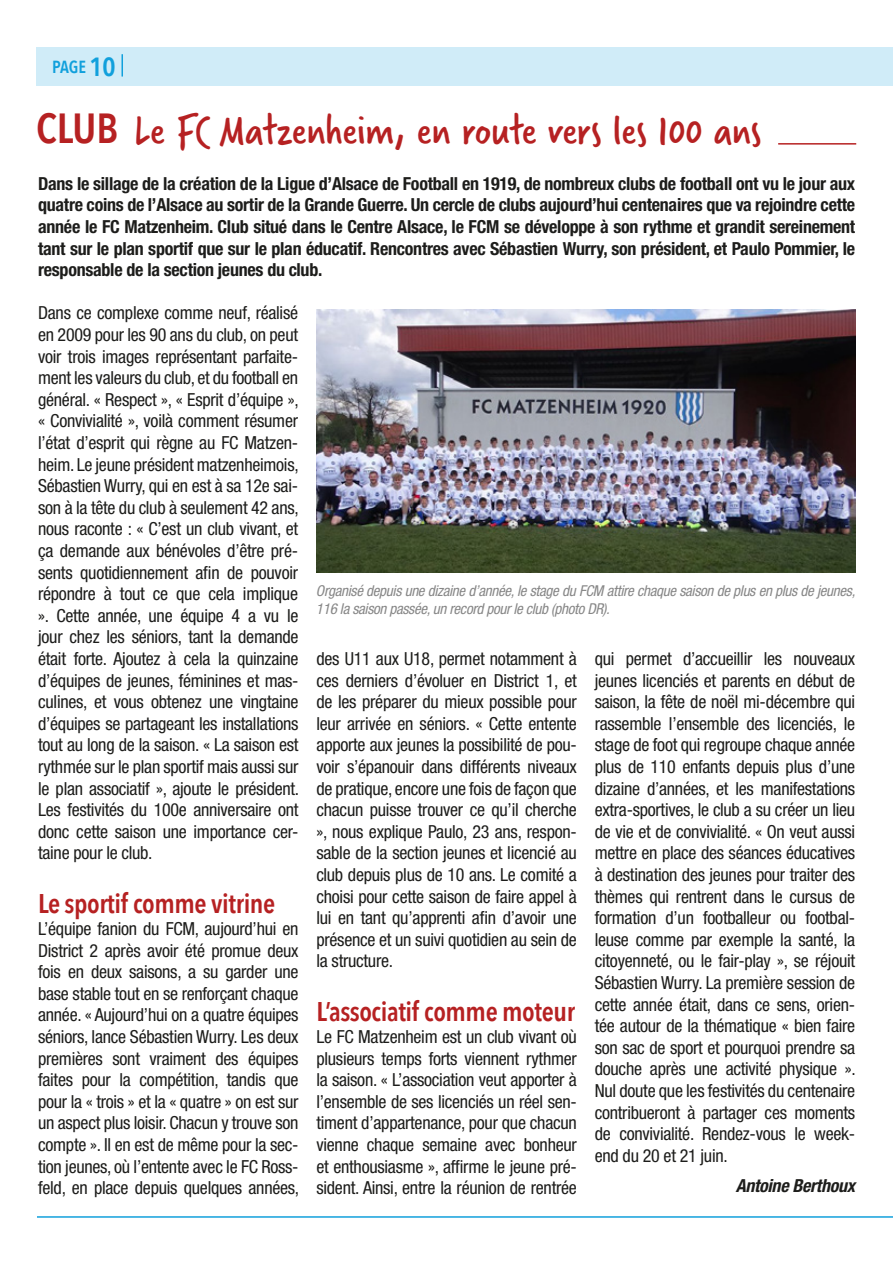
<style>
.page{position:relative;width:893px;height:1263px;background:#fff}
.page>*{position:absolute;margin:0;border:0;box-sizing:border-box;transform-origin:0 0}
.t1{font:45px "Verveine";color:#b62122}
.t2{font:600 27px "Avenir Next Condensed";letter-spacing:-.015em;color:#b62122}
.t3{font:condensed 18px/21.6px "Helvetica Neue";letter-spacing:-.015em;color:#1d1d1b;text-align:justify}
.t4{font:700 condensed 18px/21.6px "Helvetica Neue";letter-spacing:-.015em;color:#1d1d1b;text-align:justify}
.t5{font:italic 700 condensed 18px "Helvetica Neue";letter-spacing:-.015em;color:#1d1d1b}
.t6{font:600 17.55px "Avenir Next Condensed";color:#11a0dc}
.t7{font:italic condensed 15px/18px "Helvetica Neue";letter-spacing:-.02em;color:#878787}
.s1{font-size:26.25px}
.s2{font-family:"Avenir Next Condensed";font-weight:600;font-size:42px}
</style>
<div class="page">
<hr style="left:37px;top:1216px;width:856px;height:2px;background:#11a0dc">
<img style="left:316px;top:309px;width:540px;height:264px">
<div style="left:37px;top:47px;width:856px;height:39px;background:#d0ecf8"></div>
<hr style="left:121px;top:54px;width:2px;height:23px;background:#11a0dc">
<hr style="left:778px;top:143px;width:78px;height:2px;background:#b62122">
<p class="t6" style="left:52px;top:52px;width:65px">PAGE <span class="s1">10</span></p>
<h1 class="t1" style="left:36px;top:99px;width:727px"><span class="s2">CLUB</span> Le FC Matzenheim, en route vers les 100 ans</h1>
<p class="t4" style="left:38px;top:172px;width:819px">Dans le sillage de la création de la Ligue d’Alsace de Football en 1919, de nombreux clubs de football ont vu le jour aux quatre coins de l’Alsace au sortir de la Grande Guerre. Un cercle de clubs aujourd’hui centenaires que va rejoindre cette année le FC Matzenheim. Club situé dans le Centre Alsace, le FCM se développe à son rythme et grandit sereinement tant sur le plan sportif que sur le plan éducatif. Rencontres avec Sébastien Wurry, son président, et Paulo Pommier, le responsable de la section jeunes du club.</p>
<p class="t3" style="left:38px;top:302px;width:263px">Dans ce complexe comme neuf, réalisé en 2009 pour les 90 ans du club, on peut voir trois images représentant parfaite&shy;ment les valeurs du club, et du football en général. « Respect », « Esprit d’équipe », « Convivialité », voilà comment résumer l’état d’esprit qui règne au FC Matzen&shy;heim. Le jeune président matzenheimois, Sébastien Wurry, qui en est à sa 12e sai&shy;son à la tête du club à seulement 42 ans, nous raconte : « C’est un club vivant, et ça demande aux bénévoles d’être pré&shy;sents quotidiennement afin de pouvoir répondre à tout ce que cela implique ». Cette année, une équipe 4 a vu le jour chez les séniors, tant la demande était forte. Ajoutez à cela la quinzaine d’équipes de jeunes, féminines et mas&shy;culines, et vous obtenez une vingtaine d’équipes se partageant les installations tout au long de la saison. « La saison est rythmée sur le plan sportif mais aussi sur le plan associatif », ajoute le président.<br>Les festivités du 100e anniversaire ont donc cette saison une importance cer&shy;taine pour le club.</p>
<h2 class="t2" style="left:38px;top:881px;width:239px">Le sportif comme vitrine</h2>
<p class="t3" style="left:38px;top:918px;width:263px">L’équipe fanion du FCM, aujourd’hui en District 2 après avoir été promue deux fois en deux saisons, a su garder une base stable tout en se renforçant chaque année. « Aujourd’hui on a quatre équipes séniors, lance Sébastien Wurry. Les deux premières sont vraiment des équipes faites pour la compétition, tandis que pour la « trois » et la « quatre » on est sur un aspect plus loisir. Chacun y trouve son compte ». Il en est de même pour la sec&shy;tion jeunes, où l’entente avec le FC Ross&shy;feld, en place depuis quelques années,</p>
<p class="t7" style="left:316px;top:581px;width:541px">Organisé depuis une dizaine d’année, le stage du FCM attire chaque saison de plus en plus de jeunes,<br>116 la saison passée, un record pour le club (photo DR).</p>
<p class="t3" style="left:316px;top:648px;width:262px">des U11 aux U18, permet notamment à ces derniers d’évoluer en District 1, et de les préparer du mieux possible pour leur arrivée en séniors. « Cette entente apporte aux jeunes la possibilité de pou&shy;voir s’épanouir dans différents niveaux de pratique, encore une fois de façon que chacun puisse trouver ce qu’il cherche », nous explique Paulo, 23 ans, respon&shy;sable de la section jeunes et licencié au club depuis plus de 10 ans. Le comité a choisi pour cette saison de faire appel à lui en tant qu’apprenti afin d’avoir une présence et un suivi quotidien au sein de la structure.</p>
<h2 class="t2" style="left:316px;top:989px;width:260px">L’associatif comme moteur</h2>
<p class="t3" style="left:316px;top:1026px;width:262px">Le FC Matzenheim est un club vivant où plusieurs temps forts viennent rythmer la saison. « L’association veut apporter à l’ensemble de ses licenciés un réel sen&shy;timent d’appartenance, pour que chacun vienne chaque semaine avec bonheur et enthousiasme », affirme le jeune pré&shy;sident. Ainsi, entre la réunion de rentrée</p>
<p class="t3" style="left:595px;top:648px;width:263px">qui permet d’accueillir les nouveaux jeunes licenciés et parents en début de saison, la fête de noël mi-décembre qui rassemble l’ensemble des licenciés, le stage de foot qui regroupe chaque année plus de 110 enfants depuis plus d’une dizaine d’années, et les manifestations extra-sportives, le club a su créer un lieu de vie et de convivialité. « On veut aussi mettre en place des séances éducatives à destination des jeunes pour traiter des thèmes qui rentrent dans le cursus de formation d’un footballeur ou footbal&shy;leuse comme par exemple la santé, la citoyenneté, ou le fair-play », se réjouit Sébastien Wurry. La première session de cette année était, dans ce sens, orien&shy;tée autour de la thématique « bien faire son sac de sport et pourquoi prendre sa douche après une activité physique ».<br>Nul doute que les festivités du centenaire contribueront à partager ces moments de convivialité. Rendez-vous le week&shy;end du 20 et 21 juin.</p>
<p class="t5" style="left:736px;top:1174px;width:121px">Antoine Berthoux</p>
</div>
